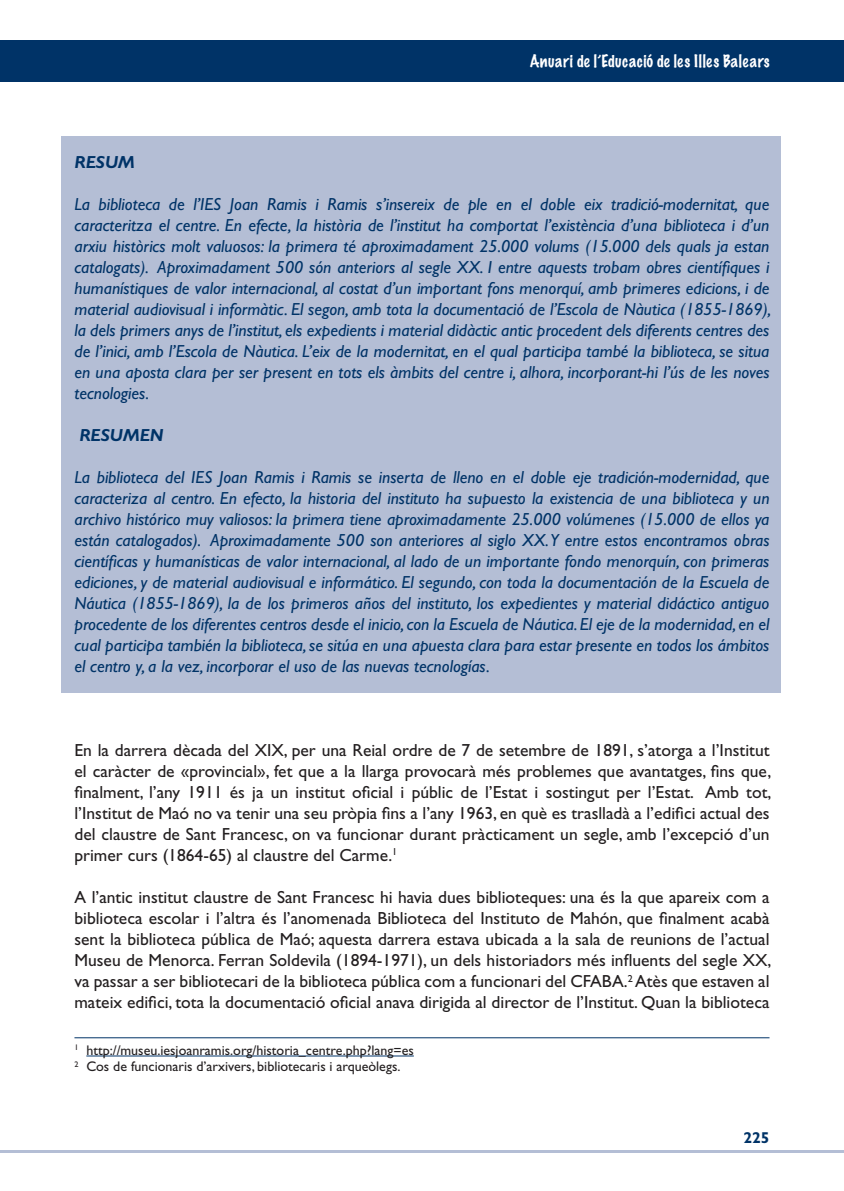
<style>
.page{position:relative;width:844px;height:1191px;background:#fff}
.page>*{position:absolute;margin:0;border:0;box-sizing:border-box;transform-origin:0 0}
.t1{font:italic 17.5px/21px "Gill Sans Std";color:#003367;text-align:justify}
.t2{font:17.5px/21px "Gill Sans Std";color:#231f20;text-align:justify}
.t3{font:italic 700 17.5px "Gill Sans Std";color:#003367}
.t4{font:100 15.75px "Marker Felt";letter-spacing:.03em;color:#fff}
.t5{font:700 15.75px "Gill Sans Std";color:#003367}
.t6{font:14px/16.8px "Gill Sans Std";color:#231f20}
</style>
<div class="page">
<hr style="left:0;top:1150px;width:843px;height:2px;background:#b4bed5">
<div style="left:0;top:40px;width:843px;height:42px;background:#003367"></div>
<div style="left:61px;top:136px;width:719px;height:557px;background:#b4bed5"></div>
<hr style="left:74px;top:1037px;width:695px;height:1px;background:#003367">
<hr style="left:86px;top:1055px;width:328px;height:1px;background:#003367">
<p class="t4" style="left:529px;top:49px;width:241px">Anuari de l’Educació de les Illes Balears</p>
<p class="t3" style="left:74px;top:152px;width:62px">RESUM</p>
<p class="t1" style="left:74px;top:194px;width:698px">La biblioteca de l’IES Joan Ramis i Ramis s’insereix de ple en el doble eix tradició-modernitat, que caracteritza el centre. En efecte, la història de l’institut ha comportat l’existència d’una biblioteca i d’un arxiu històrics molt valuosos: la primera té aproximadament 25.000 volums (15.000 dels quals ja estan catalogats). Aproximadament 500 són anteriors al segle XX. I entre aquests trobam obres científiques i humanístiques de valor internacional, al costat d’un important fons menorquí, amb primeres edicions, i de material audiovisual i informàtic. El segon, amb tota la documentació de l’Escola de Nàutica (1855-1869), la dels primers anys de l’institut, els expedients i material didàctic antic procedent dels diferents centres des de l’inici, amb l’Escola de Nàutica. L’eix de la modernitat, en el qual participa també la biblioteca, se situa en una aposta clara per ser present en tots els àmbits del centre i, alhora, incorporant-hi l’ús de les noves tecnologies.</p>
<p class="t3" style="left:79px;top:425px;width:86px">RESUMEN</p>
<p class="t1" style="left:74px;top:467px;width:696px">La biblioteca del IES Joan Ramis i Ramis se inserta de lleno en el doble eje tradición-modernidad, que caracteriza al centro. En efecto, la historia del instituto ha supuesto la existencia de una biblioteca y un archivo histórico muy valiosos: la primera tiene aproximadamente 25.000 volúmenes (15.000 de ellos ya están catalogados). Aproximadamente 500 son anteriores al siglo XX. Y entre estos encontramos obras científicas y humanísticas de valor internacional, al lado de un importante fondo menorquín, con primeras ediciones, y de material audiovisual e informático. El segundo, con toda la documentación de la Escuela de Náutica (1855-1869), la de los primeros años del instituto, los expedientes y material didáctico antiguo procedente de los diferentes centros desde el inicio, con la Escuela de Náutica. El eje de la modernidad, en el cual participa también la biblioteca, se sitúa en una apuesta clara para estar presente en todos los ámbitos el centro y, a la vez, incorporar el uso de las nuevas tecnologías.</p>
<p class="t2" style="left:74px;top:740px;width:698px">En la darrera dècada del XIX, per una Reial ordre de 7 de setembre de 1891, s’atorga a l’Institut el caràcter de «provincial», fet que a la llarga provocarà més problemes que avantatges, fins que, finalment, l’any 1911 és ja un institut oficial i públic de l’Estat i sostingut per l’Estat. Amb tot, l’Institut de Maó no va tenir una seu pròpia fins a l’any 1963, en què es traslladà a l’edifici actual des del claustre de Sant Francesc, on va funcionar durant pràcticament un segle, amb l’excepció d’un primer curs (1864-65) al claustre del Carme.<sup>1</sup></p>
<p class="t2" style="left:74px;top:887px;width:698px">A l’antic institut claustre de Sant Francesc hi havia dues biblioteques: una és la que apareix com a biblioteca escolar i l’altra és l’anomenada Biblioteca del Instituto de Mahón, que finalment acabà sent la biblioteca pública de Maó; aquesta darrera estava ubicada a la sala de reunions de l’actual Museu de Menorca. Ferran Soldevila (1894-1971), un dels historiadors més influents del segle XX, va passar a ser bibliotecari de la biblioteca pública com a funcionari del CFABA.<sup>2</sup> Atès que estaven al mateix edifici, tota la documentació oficial anava dirigida al director de l’Institut. Quan la biblioteca</p>
<p class="t6" style="left:74px;top:1041px;width:341px"><sup>1</sup> http://museu.iesjoanramis.org/historia_centre.php?lang=es<br><sup>2</sup> Cos de funcionaris d’arxivers, bibliotecaris i arqueòlegs.</p>
<p class="t5" style="left:743px;top:1128px;width:28px">225</p>
</div>
